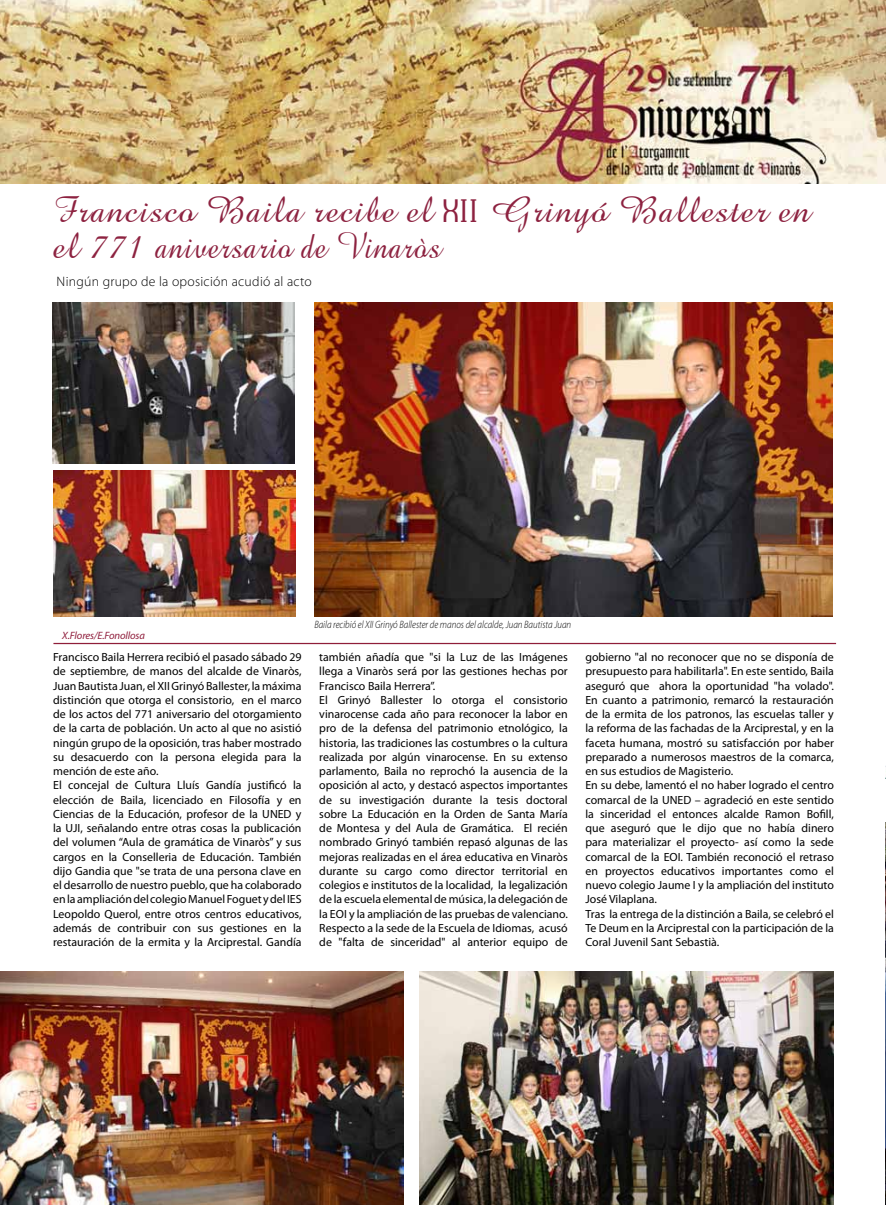
<style>
.page{position:relative;width:886px;height:1205px;background:#fff}
.page>*{position:absolute;margin:0;border:0;box-sizing:border-box;transform-origin:0 0}
.t1{font:37.5px/36.2px "Amazone BT";letter-spacing:.03em;color:#8d2240}
.t2{font:300 13.75px "Myriad Pro";letter-spacing:.02em;color:#000}
.t3{font:11.88px/14.2px "Myriad Pro";color:#000}
.t4{font:italic 300 10.62px "Myriad Pro";color:#000;scale:.85 1}
.t5{font:italic 10.62px "Myriad Pro";letter-spacing:-.01em;color:#901f3d}
.s1{font-family:"Ambrosia Demo"}
</style>
<div class="page">
<img style="left:885px;top:766px;width:1px;height:439px">
<div style="left:881px;top:779px;width:5px;height:43px;background:#fff"></div>
<img style="left:0;top:0;width:886px;height:184px">
<hr style="left:53px;top:643px;width:783px;height:1px;background:#8f1e3a">
<img style="left:314px;top:302px;width:518px;height:315px">
<img style="left:53px;top:302px;width:242px;height:161px">
<img style="left:53px;top:470px;width:242px;height:147px">
<img style="left:0;top:971px;width:403px;height:234px">
<img style="left:419px;top:971px;width:415px;height:234px">
<h1 class="t1" style="left:53px;top:192px;width:759px">Francisco Baila recibe el <span class="s1">XII</span> Grinyó Ballester en el 771 aniversario de Vinaròs</h1>
<p class="t2" style="left:56px;top:273px;width:257px">Ningún grupo de la oposición acudió al acto</p>
<p class="t5" style="left:62px;top:628px;width:84px">X.Flores/E.Fonollosa</p>
<p class="t4" style="left:314px;top:618px;width:304px">Baila recibió el XII Grinyó Ballester de manos del alcalde, Juan Bautista Juan</p>
<p class="t3" style="left:53px;top:650px;width:250px">Francisco Baila Herrera recibió el pasado sábado 29 de septiembre, de manos del alcalde de Vinaròs, Juan Bautista Juan, el XII Grinyó Ballester, la máxima distinción que otorga el consistorio, en el marco de los actos del 771 aniversario del otorgamiento de la carta de población. Un acto al que no asistió ningún grupo de la oposición, tras haber mostrado su desacuerdo con la persona elegida para la mención de este año.<br>El concejal de Cultura Lluís Gandía justificó la elección de Baila, licenciado en Filosofía y en Ciencias de la Educación, profesor de la UNED y la UJI, señalando entre otras cosas la publicación del volumen “Aula de gramática de Vinaròs” y sus cargos en la Conselleria de Educación. También dijo Gandia que "se trata de una persona clave en el desarrollo de nuestro pueblo, que ha colaborado en la ampliación del colegio Manuel Foguet y del IES Leopoldo Querol, entre otros centros educativos, además de contribuir con sus gestiones en la restauración de la ermita y la Arciprestal. Gandía</p>
<p class="t3" style="left:319px;top:650px;width:250px">también añadía que "si la Luz de las Imágenes llega a Vinaròs será por las gestiones hechas por Francisco Baila Herrera”.<br>El Grinyó Ballester lo otorga el consistorio vinarocense cada año para reconocer la labor en pro de la defensa del patrimonio etnológico, la historia, las tradiciones las costumbres o la cultura realizada por algún vinarocense. En su extenso parlamento, Baila no reprochó la ausencia de la oposición al acto, y destacó aspectos importantes de su investigación durante la tesis doctoral sobre La Educación en la Orden de Santa María de Montesa y del Aula de Gramática. El recién nombrado Grinyó también repasó algunas de las mejoras realizadas en el área educativa en Vinaròs durante su cargo como director territorial en colegios e institutos de la localidad, la legalización de la escuela elemental de música, la delegación de la EOI y la ampliación de las pruebas de valenciano.<br>Respecto a la sede de la Escuela de Idiomas, acusó de "falta de sinceridad" al anterior equipo de</p>
<p class="t3" style="left:585px;top:650px;width:250px">gobierno "al no reconocer que no se disponía de presupuesto para habilitarla". En este sentido, Baila aseguró que ahora la oportunidad "ha volado".<br>En cuanto a patrimonio, remarcó la restauración de la ermita de los patronos, las escuelas taller y la reforma de las fachadas de la Arciprestal, y en la faceta humana, mostró su satisfacción por haber preparado a numerosos maestros de la comarca, en sus estudios de Magisterio.<br>En su debe, lamentó el no haber logrado el centro comarcal de la UNED – agradeció en este sentido la sinceridad el entonces alcalde Ramon Bofill, que aseguró que le dijo que no había dinero para materializar el proyecto- así como la sede comarcal de la EOI. También reconoció el retraso en proyectos educativos importantes como el nuevo colegio Jaume I y la ampliación del instituto José Vilaplana.<br>Tras la entrega de la distinción a Baila, se celebró el Te Deum en la Arciprestal con la participación de la Coral Juvenil Sant Sebastià.</p>
</div>
